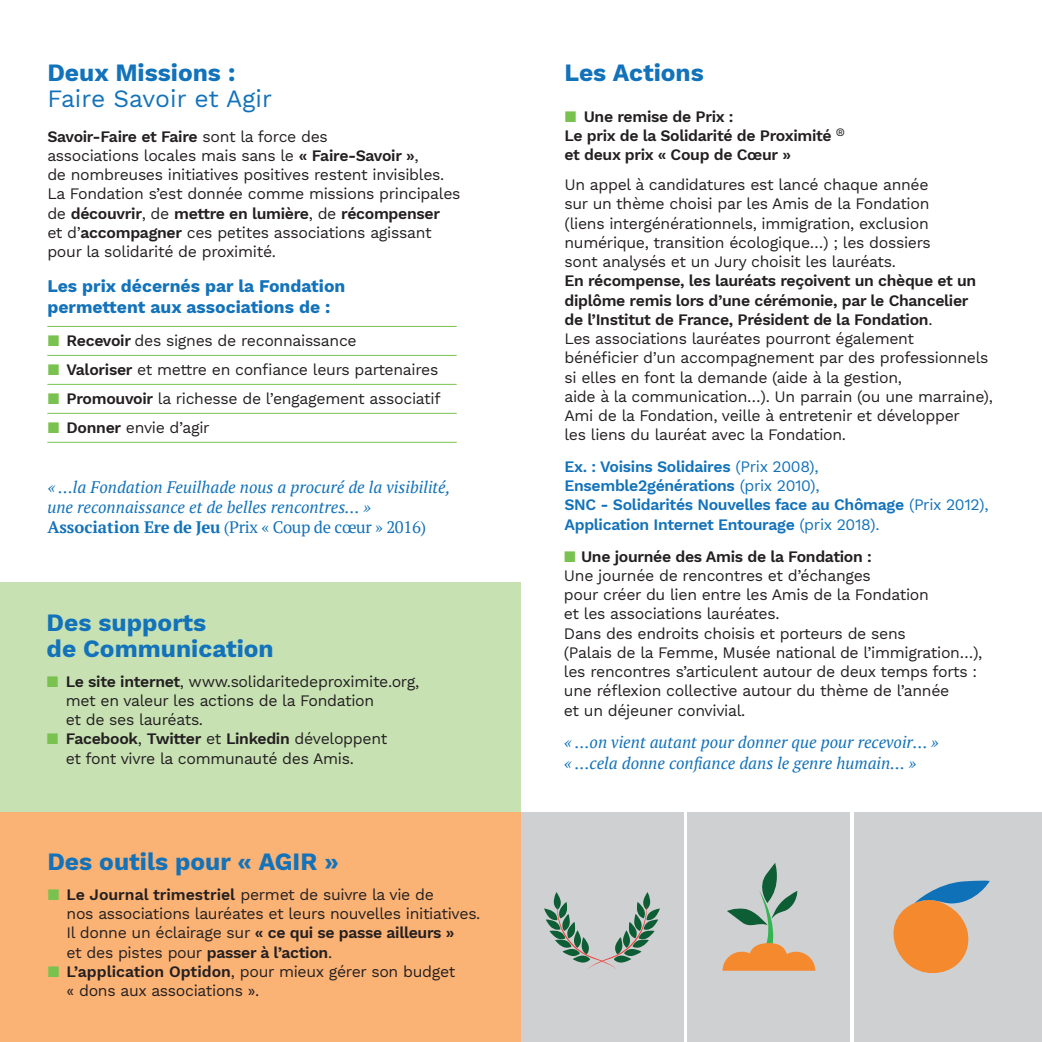
<style>
.page{position:relative;width:1042px;height:1042px;background:#fff}
.page>*{position:absolute;margin:0;border:0;box-sizing:border-box;transform-origin:0 0}
.t1{font:700 24.5px/26.2px "Work Sans";color:#1272ba}
.t2{font:24.5px "Work Sans";color:#1272ba}
.t3{font:700 17.5px/21px "Work Sans";color:#1272ba}
.t4{font:italic 16.62px/19.9px "PT Serif";color:#1272ba}
.t5{font:15.75px/19.2px "Work Sans";letter-spacing:-.02em;color:#231f20}
.t6{font:600 15.75px/19.2px "Work Sans";letter-spacing:-.02em;color:#1272ba}
.t7{font:600 15.75px/19.2px "Work Sans";letter-spacing:-.02em;color:#231f20}
.s1{font-weight:600}
.s2{color:#79c250}
.s3{font-weight:700;font-style:normal}
.s4{font-style:normal}
.s5{font-weight:400;color:#79c250}
.s6{font-weight:400}
</style>
<div class="page">
<div style="left:0;top:812px;width:521px;height:230px;background:#fab275"></div>
<div style="left:0;top:582px;width:521px;height:230px;background:#c7e1b3"></div>
<div style="left:855px;top:812px;width:187px;height:229px;background:#cfd0d2"></div>
<svg style="left:893px;top:880px;width:97px;height:93px"></svg>
<div style="left:521px;top:812px;width:162px;height:230px;background:#cfd0d2"></div>
<svg style="left:544px;top:892px;width:116px;height:77px"></svg>
<div style="left:688px;top:812px;width:162px;height:230px;background:#cfd0d2"></div>
<svg style="left:722px;top:863px;width:93px;height:108px"></svg>
<hr style="left:47px;top:355px;width:410px;height:1px;background:#79c250">
<hr style="left:47px;top:326px;width:410px;height:1px;background:#79c250">
<hr style="left:47px;top:384px;width:410px;height:1px;background:#79c250">
<hr style="left:47px;top:413px;width:410px;height:1px;background:#79c250">
<hr style="left:47px;top:442px;width:410px;height:1px;background:#79c250">
<h1 class="t1" style="left:47px;top:61px;width:190px">Deux Missions :</h1>
<h1 class="t2" style="left:47px;top:84px;width:226px">Faire Savoir et Agir</h1>
<p class="t5" style="left:47px;top:127px;width:415px"><span class="s1">Savoir-Faire et Faire</span> sont la force des<br>associations locales mais sans le <span class="s1">« Faire-Savoir »</span>,<br>de nombreuses initiatives positives restent invisibles.<br>La Fondation s’est donnée comme missions principales de <span class="s1">découvrir</span>, de <span class="s1">mettre en lumière</span>, de <span class="s1">récompenser<br></span>et d’<span class="s1">accompagner</span> ces petites associations agissant pour la solidarité de proximité.</p>
<p class="t3" style="left:47px;top:276px;width:299px">Les prix décernés par la Fondation permettent aux associations de :</p>
<p class="t5" style="left:47px;top:332px;width:311px"><span class="s2">▪</span> <span class="s1">Recevoir</span> des signes de reconnaissance</p>
<p class="t5" style="left:47px;top:361px;width:392px"><span class="s2">▪</span> <span class="s1">Valoriser</span> et mettre en confiance leurs partenaires</p>
<p class="t5" style="left:47px;top:390px;width:395px"><span class="s2">▪</span> <span class="s1">Promouvoir</span> la richesse de l’engagement associatif</p>
<p class="t5" style="left:47px;top:419px;width:164px"><span class="s2">▪</span> <span class="s1">Donner</span> envie d’agir</p>
<p class="t4" style="left:47px;top:477px;width:405px">« …la Fondation Feuilhade nous a procuré de la visibilité, une reconnaissance et de belles rencontres… »<br><span class="s3">Association Ere de Jeu</span> <span class="s4">(Prix « Coup de cœur » 2016)</span></p>
<h1 class="t1" style="left:47px;top:610px;width:229px">Des supports<br>de Communication</h1>
<p class="t5" style="left:66px;top:672px;width:355px;text-indent:-19px"><span class="s2">▪</span> <span class="s1">Le site internet</span>, www.solidaritedeproximite.org, met en valeur les actions de la Fondation<br>et de ses lauréats.</p>
<p class="t5" style="left:66px;top:730px;width:323px;text-indent:-19px"><span class="s2">▪</span> <span class="s1">Facebook</span>, <span class="s1">Twitter</span> et <span class="s1">Linkedin</span> développent et font vivre la communauté des Amis.</p>
<h1 class="t1" style="left:47px;top:850px;width:293px">Des outils pour « AGIR »</h1>
<p class="t5" style="left:67px;top:885px;width:415px;text-indent:-19px"><span class="s2">▪</span> <span class="s1">Le Journal trimestriel</span> permet de suivre la vie de<br>nos associations lauréates et leurs nouvelles initiatives.<br>Il donne un éclairage sur <span class="s1">« ce qui se passe ailleurs »<br></span>et des pistes pour <span class="s1">passer à l’action</span>.</p>
<p class="t5" style="left:67px;top:962px;width:390px;text-indent:-19px"><span class="s2">▪</span> <span class="s1">L’application Optidon</span>, pour mieux gérer son budget « dons aux associations ».</p>
<h1 class="t1" style="left:564px;top:61px;width:141px">Les Actions</h1>
<p class="t7" style="left:564px;top:108px;width:282px"><span class="s5">▪</span> Une remise de Prix :<br>Le prix de la Solidarité de Proximité <sup>® </sup>et deux prix « Coup de Cœur »</p>
<p class="t5" style="left:564px;top:176px;width:368px">Un appel à candidatures est lancé chaque année sur un thème choisi par les Amis de la Fondation (liens intergénérationnels, immigration, exclusion numérique, transition écologique…) ; les dossiers sont analysés et un Jury choisit les lauréats.</p>
<p class="t5" style="left:564px;top:272px;width:430px"><span class="s1">En récompense, les lauréats reçoivent un chèque et un diplôme remis lors d’une cérémonie, par le Chancelier<br>de l’Institut de France, Président de la Fondation</span>.<br>Les associations lauréates pourront également<br>bénéficier d’un accompagnement par des professionnels si elles en font la demande (aide à la gestion,<br>aide à la communication…). Un parrain (ou une marraine), Ami de la Fondation, veille à entretenir et développer<br>les liens du lauréat avec la Fondation.</p>
<p class="t6" style="left:564px;top:458px;width:426px">Ex. : Voisins Solidaires <span class="s6">(Prix 2008), </span>Ensemble2générations <span class="s6">(prix 2010),<br></span>SNC - Solidarités Nouvelles face au Chômage <span class="s6">(Prix 2012), </span>Application Internet Entourage <span class="s6">(prix 2018).</span></p>
<p class="t5" style="left:564px;top:547px;width:420px"><span class="s2">▪</span> <span class="s1">Une journée des Amis de la Fondation :<br></span>Une journée de rencontres et d’échanges<br>pour créer du lien entre les Amis de la Fondation<br>et les associations lauréates.<br>Dans des endroits choisis et porteurs de sens<br>(Palais de la Femme, Musée national de l’immigration…), les rencontres s’articulent autour de deux temps forts : une réflexion collective autour du thème de l’année<br>et un déjeuner convivial.</p>
<p class="t4" style="left:564px;top:732px;width:376px;line-height:21px">« …on vient autant pour donner que pour recevoir… » « …cela donne confiance dans le genre humain… »</p>
</div>
